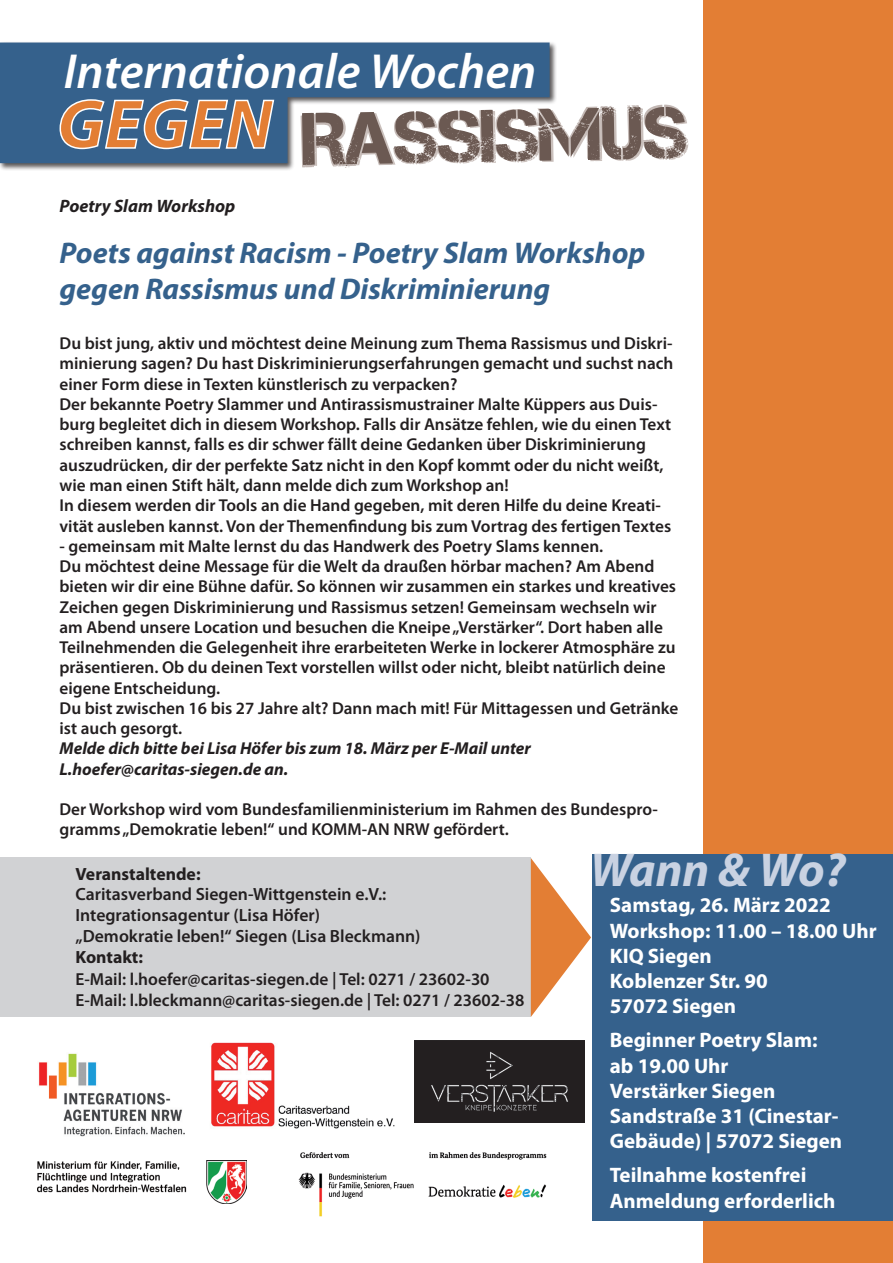
<style>
.page{position:relative;width:893px;height:1263px;background:#fff}
.page>*{position:absolute;margin:0;border:0;box-sizing:border-box;transform-origin:0 0}
.t1{font:italic 600 49.5px "Myriad Pro";color:#fff}
.t2{font:italic 700 47.7px "Myriad Pro";letter-spacing:-.02em;color:#c9d2e2}
.t3{font:italic 700 30px/36px "Myriad Pro";color:#35618c}
.t4{font:700 21px/25.2px "Myriad Pro";color:#fff}
.t5{font:italic 700 18px "Myriad Pro";color:#231f20}
.t6{font:600 17.7px/21px "Myriad Pro";color:#231f20}
.t7{font:700 17.7px "Myriad Pro";color:#231f20}
.t8{font:600 17.4px/21px "Myriad Pro";color:#231f20}
.t9{font:600 17.25px/20.2px "Myriad Pro";color:#231f20}
.t10{font:italic 700 17.25px/20.2px "Myriad Pro";color:#231f20}
</style>
<div class="page">
<div style="left:0;top:41px;width:557px;height:130px;background:#231f20;opacity:.75"></div>
<div style="left:0;top:43px;width:550px;height:120px;background:#35618c"></div>
<svg style="left:301px;top:104px;width:387px;height:64px"></svg>
<svg style="left:59px;top:98px;width:216px;height:52px;background:#9b867c"></svg>
<div style="left:0;top:858px;width:531px;height:159px;background:#d1d2d4"></div>
<svg style="left:531px;top:858px;width:60px;height:159px"></svg>
<div style="left:703px;top:0;width:190px;height:1263px;background:#e37e34"></div>
<div style="left:592px;top:854px;width:301px;height:366px;background:#35618c"></div>
<img style="left:211px;top:1042px;width:184px;height:87px">
<img style="left:39px;top:1053px;width:145px;height:83px">
<img style="left:38px;top:1161px;width:209px;height:42px">
<img style="left:298px;top:1152px;width:249px;height:65px">
<img style="left:414px;top:1040px;width:171px;height:83px">
<h1 class="t1" style="left:64px;top:40px;width:474px">Internationale Wochen</h1>
<p class="t5" style="left:60px;top:194px;width:177px">Poetry Slam Workshop</p>
<h3 class="t3" style="left:60px;top:234px;width:587px">Poets against Racism - Poetry Slam Workshop gegen Rassismus und Diskriminierung</h3>
<p class="t9" style="left:60px;top:333px;width:615px">Du bist jung, aktiv und möchtest deine Meinung zum Thema Rassismus und Diskri&shy;minierung sagen? Du hast Diskriminierungserfahrungen gemacht und suchst nach einer Form diese in Texten künstlerisch zu verpacken?<br>Der bekannte Poetry Slammer und Antirassismustrainer Malte Küppers aus Duis&shy;burg begleitet dich in diesem Workshop. Falls dir Ansätze fehlen, wie du einen Text schreiben kannst, falls es dir schwer fällt deine Gedanken über Diskriminierung auszudrücken, dir der perfekte Satz nicht in den Kopf kommt oder du nicht weißt, wie man einen Stift hält, dann melde dich zum Workshop an!<br>In diesem werden dir Tools an die Hand gegeben, mit deren Hilfe du deine Kreati&shy;vität ausleben kannst. Von der Themenfindung bis zum Vortrag des fertigen Textes</p>
<p class="t9" style="left:60px;top:535px;width:620px">- gemeinsam mit Malte lernst du das Handwerk des Poetry Slams kennen.<br>Du möchtest deine Message für die Welt da draußen hörbar machen? Am Abend bieten wir dir eine Bühne dafür. So können wir zusammen ein starkes und kreatives Zeichen gegen Diskriminierung und Rassismus setzen! Gemeinsam wechseln wir am Abend unsere Location und besuchen die Kneipe „Verstärker“. Dort haben alle Teilnehmenden die Gelegenheit ihre erarbeiteten Werke in lockerer Atmosphäre zu präsentieren. Ob du deinen Text vorstellen willst oder nicht, bleibt natürlich deine eigene Entscheidung.<br>Du bist zwischen 16 bis 27 Jahre alt? Dann mach mit! Für Mittagessen und Getränke ist auch gesorgt.</p>
<p class="t10" style="left:60px;top:738px;width:473px">Melde dich bitte bei Lisa Höfer bis zum 18. März per E-Mail unter<br>L.hoefer@caritas-siegen.de an.</p>
<p class="t9" style="left:60px;top:799px;width:600px">Der Workshop wird vom Bundesfamilienministerium im Rahmen des Bundespro&shy;gramms „Demokratie leben!“ und KOMM-AN NRW gefördert.</p>
<p class="t7" style="left:75px;top:862px;width:127px">Veranstaltende:</p>
<p class="t6" style="left:75px;top:883px;width:347px">Caritasverband Siegen-Wittgenstein e.V.:<br>Integrationsagentur (Lisa Höfer) „Demokratie leben!“ Siegen (Lisa Bleckmann)</p>
<p class="t7" style="left:75px;top:946px;width:69px">Kontakt:</p>
<p class="t8" style="left:75px;top:968px;width:450px">E-Mail: l.hoefer@caritas-siegen.de | Tel: 0271 / 23602-30<br>E-Mail: l.bleckmann@caritas-siegen.de | Tel: 0271 / 23602-38</p>
<h2 class="t2" style="left:590px;top:839px;width:257px">Wann &amp; Wo?</h2>
<p class="t4" style="left:610px;top:892px;width:268px">Samstag, 26. März 2022<br>Workshop: 11.00 – 18.00 Uhr<br>KIQ Siegen<br>Koblenzer Str. 90<br>57072 Siegen</p>
<p class="t4" style="left:610px;top:1027px;width:234px">Beginner Poetry Slam: ab 19.00 Uhr<br>Verstärker Siegen<br>Sandstraße 31 (Cinestar-<br>Gebäude) | 57072 Siegen</p>
<p class="t4" style="left:610px;top:1162px;width:227px">Teilnahme kostenfrei<br>Anmeldung erforderlich</p>
</div>
